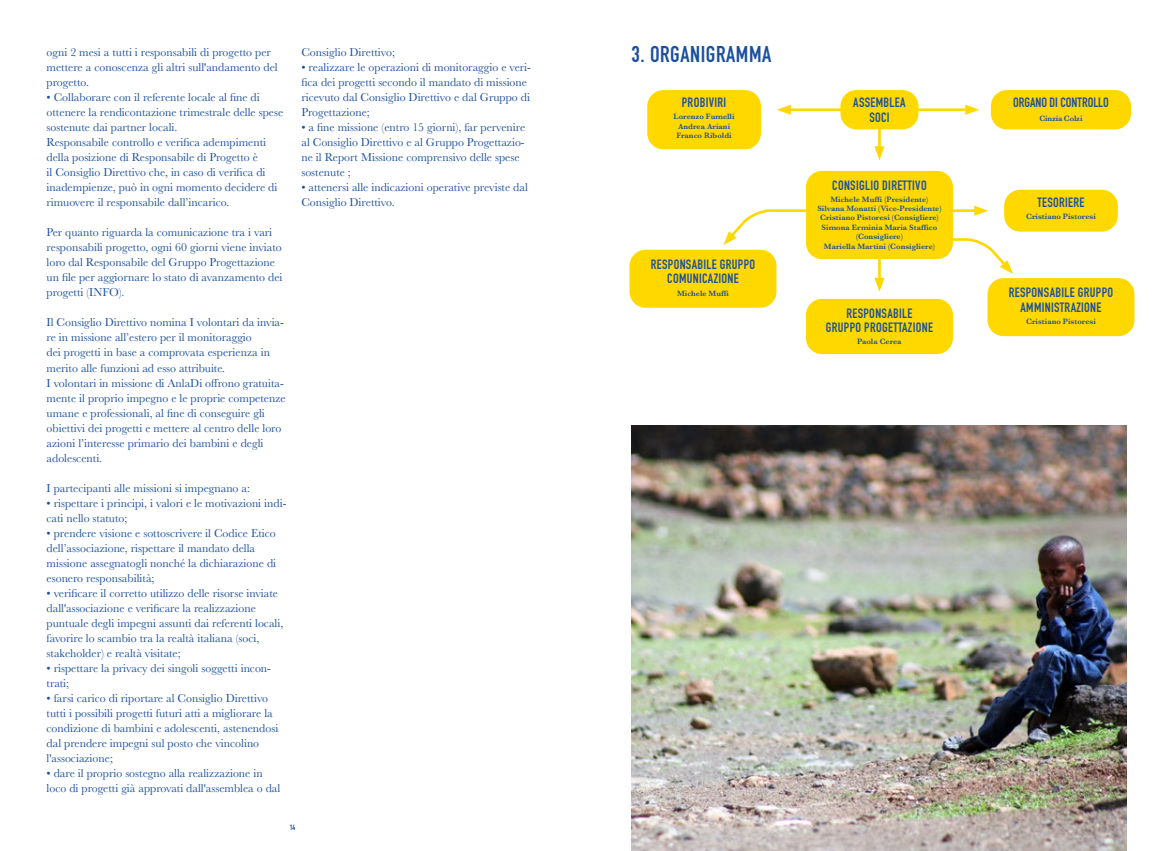
<style>
.page{position:relative;width:1170px;height:851px;background:#fff}
.page>*{position:absolute;margin:0;border:0;box-sizing:border-box;transform-origin:0 0}
.t1{font:22.5px "DIN Engschrift Std";letter-spacing:.025em;color:#1c4f9e}
.t2{font:13.38px/14.6px "DIN Engschrift Std";letter-spacing:.025em;color:#1c4f9e;text-align:center}
.t3{font:13.38px "DIN Engschrift Std";color:#1c4f9e}
.t4{font:11.88px/15px "Baskerville";color:#1c4f9e}
.t5{font:600 8px/9.4px "Baskerville";color:#1c4f9e;text-align:center}
.t6{font:600 8px "Baskerville";letter-spacing:-.025em;color:#1c4f9e}
.t7{font:7.5px "DIN Engschrift Std";color:#1c4f9e}
</style>
<div class="page">
<svg style="left:924px;top:237px;width:88px;height:37px"></svg>
<div style="left:840px;top:90px;width:78px;height:39px;background:#ffd800;border-radius:16px"></div>
<div style="left:647px;top:90px;width:113px;height:59px;background:#ffd800;border-radius:16px"></div>
<div style="left:990px;top:90px;width:140px;height:39px;background:#ffd800;border-radius:16px"></div>
<div style="left:1004px;top:190px;width:113px;height:41px;background:#ffd800;border-radius:16px"></div>
<div style="left:805px;top:171px;width:147px;height:88px;background:#ffd800;border-radius:16px"></div>
<div style="left:805px;top:299px;width:147px;height:55px;background:#ffd800;border-radius:16px"></div>
<div style="left:987px;top:278px;width:147px;height:58px;background:#ffd800;border-radius:16px"></div>
<div style="left:629px;top:250px;width:147px;height:58px;background:#ffd800;border-radius:16px"></div>
<hr style="left:785px;top:108px;width:62px;height:3px;background:#ffd800">
<svg style="left:777px;top:105px;width:13px;height:10px"></svg>
<hr style="left:917px;top:108px;width:53px;height:3px;background:#ffd800">
<svg style="left:965px;top:105px;width:14px;height:10px"></svg>
<hr style="left:949px;top:209px;width:30px;height:3px;background:#ffd800">
<svg style="left:974px;top:205px;width:14px;height:11px"></svg>
<svg style="left:723px;top:208px;width:83px;height:37px"></svg>
<hr style="left:878px;top:255px;width:2px;height:28px;background:#ffd800">
<svg style="left:874px;top:278px;width:10px;height:14px"></svg>
<hr style="left:878px;top:127px;width:2px;height:24px;background:#ffd800">
<svg style="left:874px;top:146px;width:10px;height:14px"></svg>
<img style="left:631px;top:425px;width:495px;height:425px">
<p class="t4" style="left:47px;top:45px;width:233px">ogni 2 mesi a tutti i responsabili di progetto per mettere a conoscenza gli altri sull'andamento del progetto.</p>
<p class="t4" style="left:47px;top:90px;width:238px">• Collaborare con il referente locale al fine di ottenere la rendicontazione trimestrale delle spese sostenute dai partner locali.<br>Responsabile controllo e verifica adempimenti della posizione di Responsabile di Progetto è<br>il Consiglio Direttivo che, in caso di verifica di inadempienze, può in ogni momento decidere di rimuovere il responsabile dall’incarico.</p>
<p class="t4" style="left:47px;top:225px;width:237px">Per quanto riguarda la comunicazione tra i vari responsabili progetto, ogni 60 giorni viene inviato loro dal Responsabile del Gruppo Progettazione un file per aggiornare lo stato di avanzamento dei progetti (INFO).</p>
<p class="t4" style="left:47px;top:315px;width:240px">Il Consiglio Direttivo nomina I volontari da invia&shy;re in missione all’estero per il monitoraggio<br>dei progetti in base a comprovata esperienza in merito alle funzioni ad esso attribuite.<br>I volontari in missione di AnlaDi offrono gratuita&shy;mente il proprio impegno e le proprie competenze umane e professionali, al fine di conseguire gli obiettivi dei progetti e mettere al centro delle loro azioni l’interesse primario dei bambini e degli adolescenti.</p>
<p class="t4" style="left:47px;top:480px;width:205px">I partecipanti alle missioni si impegnano a:</p>
<p class="t4" style="left:47px;top:495px;width:241px">• rispettare i principi, i valori e le motivazioni indi&shy;cati nello statuto;</p>
<p class="t4" style="left:47px;top:525px;width:231px">• prendere visione e sottoscrivere il Codice Etico dell’associazione, rispettare il mandato della missione assegnatogli nonché la dichiarazione di esonero responsabilità;</p>
<p class="t4" style="left:47px;top:585px;width:238px">• verificare il corretto utilizzo delle risorse inviate dall'associazione e verificare la realizzazione puntuale degli impegni assunti dai referenti locali, favorire lo scambio tra la realtà italiana (soci, stakeholder) e realtà visitate;</p>
<p class="t4" style="left:47px;top:660px;width:226px">• rispettare la privacy dei singoli soggetti incon&shy;trati;</p>
<p class="t4" style="left:47px;top:690px;width:233px">• farsi carico di riportare al Consiglio Direttivo tutti i possibili progetti futuri atti a migliorare la condizione di bambini e adolescenti, astenendosi dal prendere impegni sul posto che vincolino l'associazione;</p>
<p class="t4" style="left:47px;top:765px;width:235px">• dare il proprio sostegno alla realizzazione in loco di progetti già approvati dall'assemblea o dal</p>
<p class="t4" style="left:301px;top:45px;width:95px">Consiglio Direttivo;</p>
<p class="t4" style="left:301px;top:60px;width:231px">• realizzare le operazioni di monitoraggio e veri&shy;fica dei progetti secondo il mandato di missione ricevuto dal Consiglio Direttivo e dal Gruppo di Progettazione;</p>
<p class="t4" style="left:301px;top:120px;width:225px">• a fine missione (entro 15 giorni), far pervenire al Consiglio Direttivo e al Gruppo Progettazio&shy;ne il Report Missione comprensivo delle spese sostenute ;</p>
<p class="t4" style="left:301px;top:180px;width:228px">• attenersi alle indicazioni operative previste dal<br>Consiglio Direttivo.</p>
<p class="t7" style="left:290px;top:822px;width:7px">14</p>
<h1 class="t1" style="left:631px;top:41px;width:141px">3. ORGANIGRAMMA</h1>
<p class="t2" style="left:681px;top:95px;width:46px">PROBIVIRI</p>
<p class="t3" style="left:1012px;top:95px;width:97px">ORGANO DI CONTROLLO</p>
<p class="t2" style="left:853px;top:95px;width:54px">ASSEMBLEA<br>SOCI</p>
<p class="t5" style="left:673px;top:112px;width:63px">Lorenzo Fumelli<br>Andrea Ariani<br>Franco Riboldi</p>
<p class="t6" style="left:1039px;top:113px;width:45px">Cinzia Colzi</p>
<p class="t2" style="left:650px;top:257px;width:106px">RESPONSABILE GRUPPO<br>COMUNICAZIONE</p>
<p class="t5" style="left:677px;top:288px;width:53px">Michele Muffi</p>
<p class="t2" style="left:832px;top:178px;width:96px">CONSIGLIO DIRETTIVO</p>
<p class="t5" style="left:817px;top:194px;width:126px">Michele Muffi (Presidente)<br>Silvana Monatti (Vice-Presidente)<br>Cristiano Pistoresi (Consigliere)<br>Simona Erminia Maria Staffico (Consigliere)<br>Mariella Martini (Consigliere)</p>
<p class="t2" style="left:825px;top:306px;width:109px">RESPONSABILE<br>GRUPPO PROGETTAZIONE</p>
<p class="t5" style="left:857px;top:337px;width:46px">Paola Cerea</p>
<p class="t2" style="left:1037px;top:195px;width:49px">TESORIERE</p>
<p class="t5" style="left:1026px;top:211px;width:71px">Cristiano Pistoresi</p>
<p class="t2" style="left:1008px;top:285px;width:106px">RESPONSABILE GRUPPO<br>AMMINISTRAZIONE</p>
<p class="t5" style="left:1026px;top:317px;width:71px">Cristiano Pistoresi</p>
</div>
